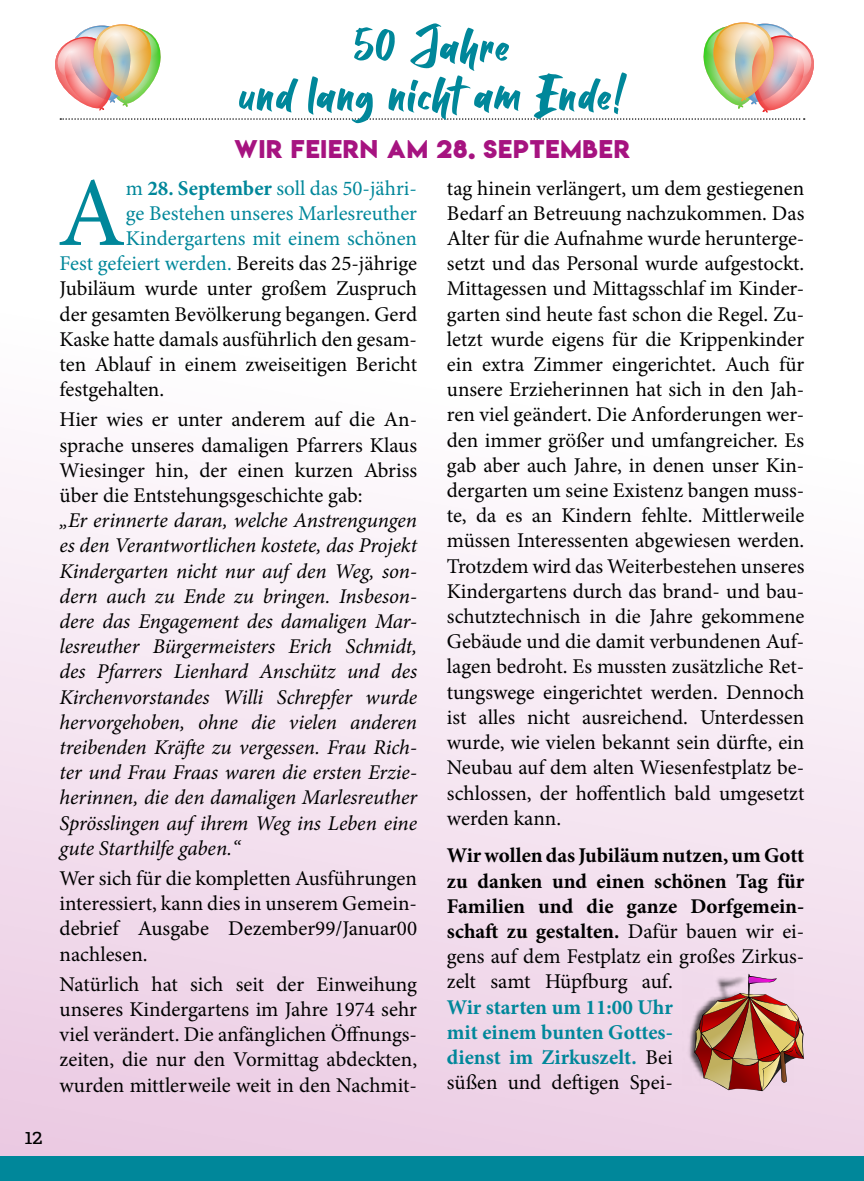
<style>
.page{position:relative;width:864px;height:1181px;background:#fff}
.page>*{position:absolute;margin:0;border:0;box-sizing:border-box;transform-origin:0 0}
.t1{font:98.52px "Minion Pro";color:#00879a}
.t2{font:57.75px/49px "Balleho";letter-spacing:.03em;color:#00879a;text-align:center}
.t3{font:22.75px "Lemon Milkbold";letter-spacing:.04em;color:#a61380}
.t4{font:21px/25.2px "Minion Pro";color:#000;text-align:justify}
.t5{font:italic 21px/25.2px "Minion Pro";letter-spacing:-.01em;color:#000;text-align:justify}
.t6{font:700 21px/25.2px "Minion Pro";color:#000;text-align:justify}
.t7{font:21px "Minion Pro";color:#00879a}
.t8{font:700 21px/25.2px "Minion Pro";color:#00879a;text-align:justify}
.t9{font:21px "Adelle";color:#000}
.s1{font-weight:700}
.s2{color:#00879a}
.s3{font-weight:400}
.s4{font-weight:400;color:#000}
</style>
<div class="page">
<div style="left:0;top:236px;width:863px;height:945px;background:linear-gradient(to bottom,#fff,#eccde4)"></div>
<div style="left:0;top:1156px;width:863px;height:25px;background:#00879a"></div>
<img style="left:682px;top:968px;width:110px;height:117px">
<svg style="left:693px;top:973px;width:110px;height:118px"></svg>
<svg style="left:55px;top:22px;width:759px;height:98px"></svg>
<p class="t9" style="left:25px;top:1123px;width:19px">12</p>
<h2 class="t2" style="left:239px;top:23px;width:386px">50 Jahre<br>und lang nicht am Ende!</h2>
<p class="t3" style="left:234px;top:133px;width:397px">WIR FEIERN AM 28. SEPTEMBER</p>
<h1 class="t1" style="left:58px;top:147px;width:70px">A</h1>
<p class="t7" style="left:126px;top:174px;width:293px">m <span class="s1">28. September</span> soll das 50-jähri-</p>
<p class="t7" style="left:126px;top:199px;width:293px">ge Bestehen unseres Marlesreuther</p>
<p class="t7" style="left:126px;top:224px;width:293px">Kindergartens mit einem schönen</p>
<p class="t4" style="left:60px;top:251px;width:359px"><span class="s2">Fest gefeiert werden.</span> Bereits das 25-jährige</p>
<p class="t4" style="left:60px;top:276px;width:359px">Jubiläum wurde unter großem Zuspruch</p>
<p class="t4" style="left:60px;top:301px;width:359px">der gesamten Bevölkerung begangen. Gerd</p>
<p class="t4" style="left:60px;top:326px;width:359px">Kaske hatte damals ausführlich den gesam-</p>
<p class="t4" style="left:60px;top:352px;width:359px">ten Ablauf in einem zweiseitigen Bericht</p>
<p class="t4" style="left:60px;top:377px;width:106px">festgehalten.</p>
<p class="t4" style="left:60px;top:407px;width:359px">Hier wies er unter anderem auf die An&shy;sprache unseres damaligen Pfarrers Klaus Wiesinger hin, der einen kurzen Abriss über die Entstehungsgeschichte gab:</p>
<p class="t5" style="left:60px;top:508px;width:359px">„Er erinnerte daran, welche Anstrengungen es den Verantwortlichen kostete, das Projekt Kindergarten nicht nur auf den Weg, son&shy;dern auch zu Ende zu bringen. Insbeson&shy;dere das Engagement des damaligen Mar&shy;lesreuther Bürgermeisters Erich Schmidt, des Pfarrers Lienhard Anschütz und des Kirchenvorstandes Willi Schrepfer wurde hervorgehoben, ohne die vielen anderen treibenden Kräfte zu vergessen. Frau Rich&shy;ter und Frau Fraas waren die ersten Erzie&shy;herinnen, die den damaligen Marlesreuther Sprösslingen auf ihrem Weg ins Leben eine gute Starthilfe gaben.“</p>
<p class="t4" style="left:60px;top:866px;width:359px">Wer sich für die kompletten Ausführungen interessiert, kann dies in unserem Gemein&shy;debrief Ausgabe Dezember99/Januar00 nachlesen.</p>
<p class="t4" style="left:60px;top:971px;width:359px">Natürlich hat sich seit der Einweihung unseres Kindergartens im Jahre 1974 sehr viel verändert. Die anfänglichen Öffnungs&shy;zeiten, die nur den Vormittag abdeckten, wurden mittlerweile weit in den Nachmit-</p>
<p class="t4" style="left:446px;top:175px;width:359px">tag hinein verlängert, um dem gestiegenen Bedarf an Betreuung nachzukommen. Das Alter für die Aufnahme wurde herunterge&shy;setzt und das Personal wurde aufgestockt.<br>Mittagessen und Mittagsschlaf im Kinder&shy;garten sind heute fast schon die Regel. Zu&shy;letzt wurde eigens für die Krippenkinder ein extra Zimmer eingerichtet. Auch für unsere Erzieherinnen hat sich in den Jah&shy;ren viel geändert. Die Anforderungen wer&shy;den immer größer und umfangreicher. Es gab aber auch Jahre, in denen unser Kin&shy;dergarten um seine Existenz bangen muss&shy;te, da es an Kindern fehlte. Mittlerweile müssen Interessenten abgewiesen werden.<br>Trotzdem wird das Weiterbestehen unseres Kindergartens durch das brand- und bau&shy;schutztechnisch in die Jahre gekommene Gebäude und die damit verbundenen Auf&shy;lagen bedroht. Es mussten zusätzliche Ret&shy;tungswege eingerichtet werden. Dennoch ist alles nicht ausreichend. Unterdessen wurde, wie vielen bekannt sein dürfte, ein Neubau auf dem alten Wiesenfestplatz be&shy;schlossen, der hoffentlich bald umgesetzt werden kann.</p>
<p class="t6" style="left:446px;top:842px;width:359px">Wir wollen das Jubiläum nutzen, um Gott zu danken und einen schönen Tag für Familien und die ganze Dorfgemein&shy;schaft zu gestalten. <span class="s3">Dafür bauen wir ei&shy;gens auf dem Festplatz ein großes Zirkus&shy;zelt samt Hüpfburg auf.</span></p>
<p class="t8" style="left:446px;top:994px;width:227px">Wir starten um 11:00 Uhr mit einem bunten Gottes&shy;dienst im Zirkuszelt. <span class="s4">Bei süßen und deftigen Spei-</span></p>
</div>
